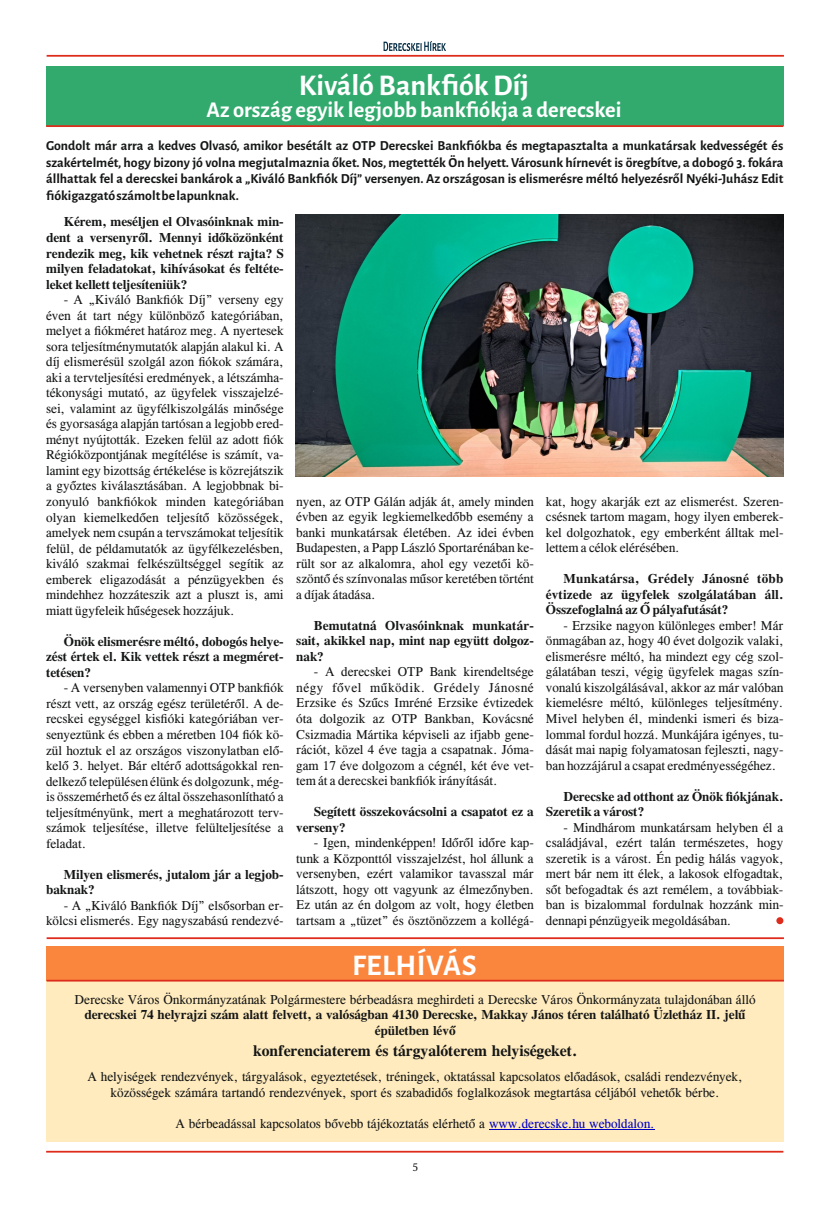
<style>
.page{position:relative;width:833px;height:1205px;background:#fff}
.page>*{position:absolute;margin:0;border:0;box-sizing:border-box;transform-origin:0 0}
.t1{font:700 30px "Alegreya Sans";color:#fff}
.t2{font:700 22.5px "Alegreya Sans";color:#fff}
.t3{font:700 15.62px "CG Times";color:#151616}
.t4{font:700 13.75px/16.5px "Alegreya Sans";color:#151616;text-align:justify}
.t5{font:13.12px/15.5px "CG Times";color:#151616;text-align:justify}
.t6{font:700 13.12px/15.5px "CG Times";color:#151616;text-align:justify}
.t7{font:12.5px "Linux Libertine G";color:#151616}
.s1{color:#0000c4}
</style>
<div class="page">
<hr style="left:47px;top:55px;width:737px;height:2px;background:#dd2b1c">
<svg style="left:383px;top:41px;width:63px;height:10px"></svg>
<hr style="left:46px;top:1151px;width:737px;height:1px;background:#dd2b1c">
<div style="left:46px;top:67px;width:737px;height:59px;background:#32aa6e"></div>
<hr style="left:46px;top:125px;width:737px;height:2px;background:#dd2b1c">
<img style="left:296px;top:214px;width:487px;height:262px">
<div style="left:46px;top:980px;width:737px;height:161px;background:#ffebbd"></div>
<hr style="left:489px;top:1129px;width:165px;height:1px;background:#0000c4">
<div style="left:46px;top:946px;width:737px;height:34px;background:#fa853d"></div>
<hr style="left:47px;top:980px;width:737px;height:1px;background:#dd2b1c">
<hr style="left:47px;top:937px;width:737px;height:2px;background:#dd2b1c">
<div style="left:776px;top:917px;width:7px;height:7px;background:#dd2b1c;border-radius:50%"></div>
<h1 class="t1" style="left:299px;top:70px;width:232px">Kiváló Bankfiók Díj</h1>
<h2 class="t2" style="left:207px;top:99px;width:416px">Az ország egyik legjobb bankfiókja a derecskei</h2>
<p class="t4" style="left:46px;top:138px;width:738px">Gondolt már arra a kedves Olvasó, amikor besétált az OTP Derecskei Bankfiókba és megtapasztalta a munkatársak kedvességét és szakértelmét, hogy bizony jó volna megjutalmaznia őket. Nos, megtették Ön helyett. Városunk hírnevét is öregbítve, a dobogó 3. fokára állhattak fel a derecskei bankárok a „Kiváló Bankfiók Díj” versenyen. Az országosan is elismerésre méltó helyezésről Nyéki-Juhász Edit fiókigazgató számolt be lapunknak.</p>
<p class="t6" style="left:46px;top:215px;width:239px;text-indent:18px">Kérem, meséljen el Olvasóinknak min&shy;dent a versenyről. Mennyi időközönként rendezik meg, kik vehetnek részt rajta? S milyen feladatokat, kihívásokat és feltéte&shy;leket kellett teljesíteniük?</p>
<p class="t5" style="left:46px;top:293px;width:239px;text-indent:18px">- A „Kiváló Bankfiók Díj” verseny egy éven át tart négy különböző kategóriában, melyet a fiókméret határoz meg. A nyertesek sora teljesítménymutatók alapján alakul ki. A díj elismerésül szolgál azon fiókok számára, aki a tervteljesítési eredmények, a létszámha&shy;tékonysági mutató, az ügyfelek visszajelzé&shy;sei, valamint az ügyfélkiszolgálás minősége és gyorsasága alapján tartósan a legjobb ered&shy;ményt nyújtották. Ezeken felül az adott fiók Régióközpontjának megítélése is számít, va&shy;lamint egy bizottság értékelése is közrejátszik a győztes kiválasztásában. A legjobbnak bi&shy;zonyuló bankfiókok minden kategóriában olyan kiemelkedően teljesítő közösségek, amelyek nem csupán a tervszámokat teljesítik felül, de példamutatók az ügyfélkezelésben, kiváló szakmai felkészültséggel segítik az emberek eligazodását a pénzügyekben és mindehhez hozzáteszik azt a pluszt is, ami miatt ügyfeleik hűségesek hozzájuk.</p>
<p class="t6" style="left:46px;top:635px;width:239px;text-indent:18px">Önök elismerésre méltó, dobogós helye&shy;zést értek el. Kik vettek részt a megméret&shy;tetésen?</p>
<p class="t5" style="left:46px;top:681px;width:239px;text-indent:18px">- A versenyben valamennyi OTP bankfiók részt vett, az ország egész területéről. A de&shy;recskei egységgel kisfióki kategóriában ver&shy;senyeztünk és ebben a méretben 104 fiók kö&shy;zül hoztuk el az országos viszonylatban elő&shy;kelő 3. helyet. Bár eltérő adottságokkal ren&shy;delkező településen élünk és dolgozunk, még&shy;is összemérhető és ez által összehasonlítható a teljesítményünk, mert a meghatározott terv&shy;számok teljesítése, illetve felülteljesítése a feladat.</p>
<p class="t6" style="left:46px;top:868px;width:239px;text-indent:18px">Milyen elismerés, jutalom jár a legjob&shy;baknak?</p>
<p class="t5" style="left:46px;top:899px;width:239px;text-align:right">- A „Kiváló Bankfiók Díj” elsősorban er&shy;kölcsi elismerés. Egy nagyszabású rendezvé-</p>
<p class="t5" style="left:296px;top:495px;width:239px">nyen, az OTP Gálán adják át, amely minden évben az egyik legkiemelkedőbb esemény a banki munkatársak életében. Az idei évben Budapesten, a Papp László Sportarénában ke&shy;rült sor az alkalomra, ahol egy vezetői kö&shy;szöntő és színvonalas műsor keretében történt a díjak átadása.</p>
<p class="t6" style="left:296px;top:619px;width:239px;text-indent:18px">Bemutatná Olvasóinknak munkatár&shy;sait, akikkel nap, mint nap együtt dolgoz&shy;nak?</p>
<p class="t5" style="left:296px;top:665px;width:239px;text-indent:18px">- A derecskei OTP Bank kirendeltsége négy fővel működik. Grédely Jánosné Erzsike és Szűcs Imréné Erzsike évtizedek óta dolgozik az OTP Bankban, Kovácsné Csizmadia Mártika képviseli az ifjabb gene&shy;rációt, közel 4 éve tagja a csapatnak. Jóma&shy;gam 17 éve dolgozom a cégnél, két éve vet&shy;tem át a derecskei bankfiók irányítását.</p>
<p class="t6" style="left:296px;top:805px;width:239px;text-indent:18px">Segített összekovácsolni a csapatot ez a verseny?</p>
<p class="t5" style="left:296px;top:836px;width:239px;text-indent:18px">- Igen, mindenképpen! Időről időre kap&shy;tunk a Központtól visszajelzést, hol állunk a versenyben, ezért valamikor tavasszal már látszott, hogy ott vagyunk az élmezőnyben.<br>Ez után az én dolgom az volt, hogy életben tartsam a „tüzet” és ösztönözzem a kollégá-</p>
<h1 class="t1" style="left:352px;top:951px;width:126px">FELHÍVÁS</h1>
<p class="t5" style="left:546px;top:495px;width:239px">kat, hogy akarják ezt az elismerést. Szeren&shy;csésnek tartom magam, hogy ilyen emberek&shy;kel dolgozhatok, egy emberként álltak mel&shy;lettem a célok elérésében.</p>
<p class="t6" style="left:546px;top:572px;width:239px;text-indent:18px">Munkatársa, Grédely Jánosné több évtizede az ügyfelek szolgálatában áll.<br>Összefoglalná az Ő pályafutását?</p>
<p class="t5" style="left:546px;top:619px;width:239px;text-indent:18px">- Erzsike nagyon különleges ember! Már önmagában az, hogy 40 évet dolgozik valaki, elismerésre méltó, ha mindezt egy cég szol&shy;gálatában teszi, végig ügyfelek magas szín&shy;vonalú kiszolgálásával, akkor az már valóban kiemelésre méltó, különleges teljesítmény.<br>Mivel helyben él, mindenki ismeri és biza&shy;lommal fordul hozzá. Munkájára igényes, tu&shy;dását mai napig folyamatosan fejleszti, nagy&shy;ban hozzájárul a csapat eredményességéhez.</p>
<p class="t6" style="left:546px;top:790px;width:239px;text-indent:18px">Derecske ad otthont az Önök fiókjának.<br>Szeretik a várost?</p>
<p class="t5" style="left:546px;top:821px;width:239px;text-indent:18px">- Mindhárom munkatársam helyben él a családjával, ezért talán természetes, hogy szeretik is a várost. Én pedig hálás vagyok, mert bár nem itt élek, a lakosok elfogadtak, sőt befogadtak és azt remélem, a továbbiak&shy;ban is bizalommal fordulnak hozzánk min&shy;dennapi pénzügyeik megoldásában.</p>
<p class="t5" style="left:75px;top:993px;width:682px">Derecske Város Önkormányzatának Polgármestere bérbeadásra meghirdeti a Derecske Város Önkormányzata tulajdonában álló</p>
<p class="t6" style="left:85px;top:1008px;width:662px;text-align:center">derecskei 74 helyrajzi szám alatt felvett, a valóságban 4130 Derecske, Makkay János téren található Üzletház II. jelű épületben lévő</p>
<p class="t5" style="left:88px;top:1070px;width:656px;text-align:center">A helyiségek rendezvények, tárgyalások, egyeztetések, tréningek, oktatással kapcsolatos előadások, családi rendezvények, közösségek számára tartandó rendezvények, sport és szabadidős foglalkozások megtartása céljából vehetők bérbe.</p>
<p class="t5" style="left:176px;top:1117px;width:480px">A bérbeadással kapcsolatos bővebb tájékoztatás elérhető a <span class="s1">www.derecske.hu weboldalon.</span></p>
<p class="t3" style="left:253px;top:1045px;width:325px">konferenciaterem és tárgyalóterem helyiségeket.</p>
<p class="t7" style="left:412px;top:1160px;width:7px">5</p>
</div>
